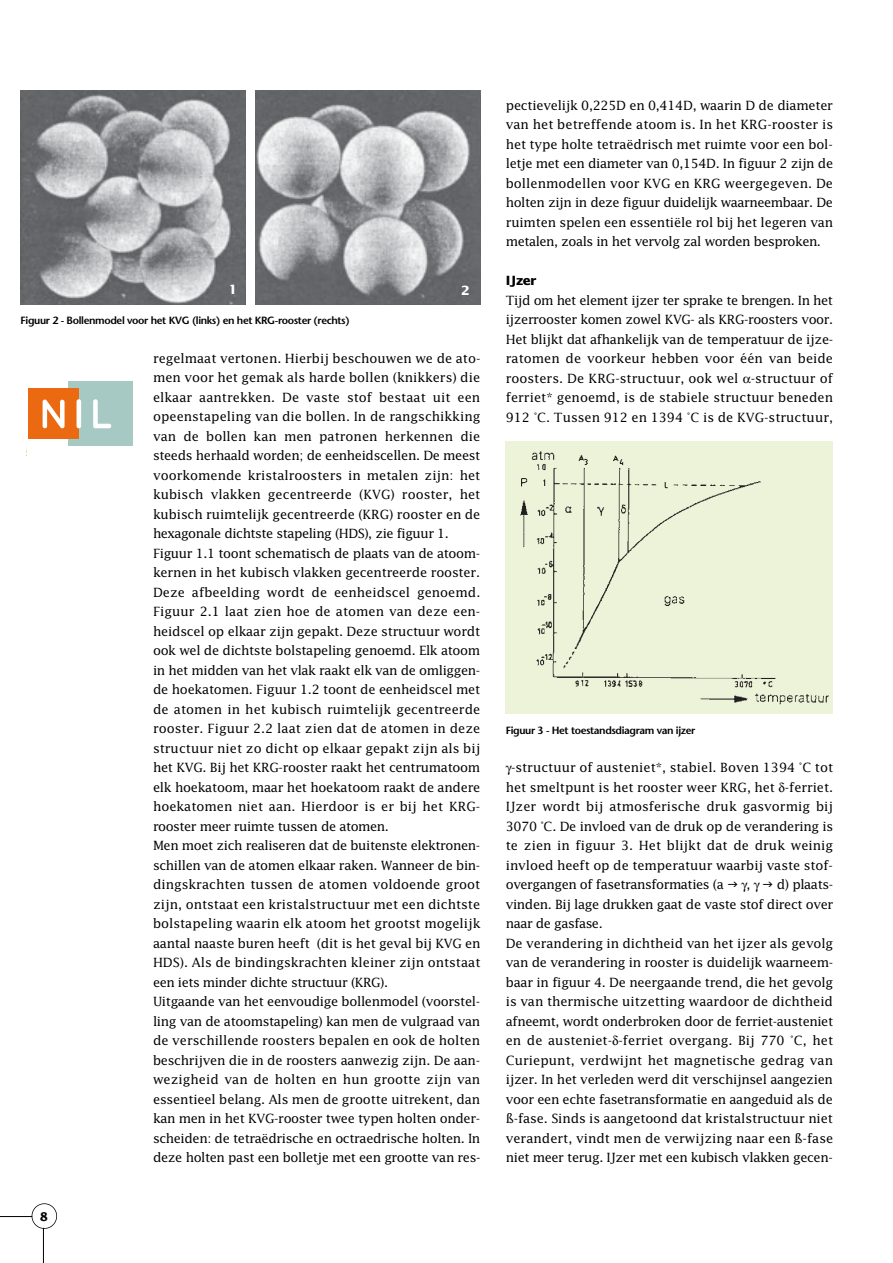
<style>
.page{position:relative;width:893px;height:1263px;background:#fff}
.page>*{position:absolute;margin:0;border:0;box-sizing:border-box;transform-origin:0 0}
.t1{font:12.75px/19.5px "Lucida";letter-spacing:-.015em;color:#000;text-align:justify}
.t2{font:700 12.75px "Lucida Sans";letter-spacing:-.04em;color:#000}
.t3{font:700 12.75px "Lucida Sans";color:#fff}
.t4{font:700 12px "Lucida Sans";color:#000}
.t5{font:600 10.5px "Stone Sans";letter-spacing:-.035em;color:#000}
</style>
<div class="page">
<div style="left:32px;top:1203px;width:25px;height:26px;border:2px solid #000;border-radius:50%"></div>
<hr style="left:0;top:1216px;width:32px;height:1px;background:#000">
<hr style="left:43px;top:1228px;width:1px;height:35px;background:#000">
<img style="left:21px;top:90px;width:225px;height:215px">
<img style="left:255px;top:90px;width:225px;height:215px">
<div style="left:506px;top:441px;width:327px;height:273px;background:#edf3d9"></div>
<img style="left:520px;top:451px;width:309px;height:254px">
<div style="left:68px;top:381px;width:65px;height:65px;background:#a6c9c3"></div>
<div style="left:28px;top:389px;width:51px;height:50px;background:#eb6a11"></div>
<svg style="left:43px;top:399px;width:22px;height:29px"></svg>
<svg style="left:77px;top:399px;width:4px;height:29px"></svg>
<svg style="left:93px;top:399px;width:18px;height:29px"></svg>
<p class="t3" style="left:228px;top:282px;width:10px">1</p>
<p class="t3" style="left:461px;top:282px;width:10px">2</p>
<p class="t5" style="left:21px;top:314px;width:330px">Figuur 2 - Bollenmodel voor het KVG (links) en het KRG-rooster (rechts)</p>
<p class="t4" style="left:40px;top:1209px;width:10px">8</p>
<p class="t1" style="left:153px;top:348px;width:329px;text-align:left">regelmaat vertonen. Hierbij beschouwen we de ato&shy;men voor het gemak als harde bollen (knikkers) die elkaar aantrekken. De vaste stof bestaat uit een opeenstapeling van die bollen. In de rangschikking van de bollen kan men patronen herkennen die steeds herhaald worden; de eenheidscellen. De meest voorkomende kristalroosters in metalen zijn: het kubisch vlakken gecentreerde (KVG) rooster, het kubisch ruimtelijk gecentreerde (KRG) rooster en de hexagonale dichtste stapeling (HDS), zie figuur 1.<br>Figuur 1.1 toont schematisch de plaats van de atoom&shy;kernen in het kubisch vlakken gecentreerde rooster.<br>Deze afbeelding wordt de eenheidscel genoemd.<br>Figuur 2.1 laat zien hoe de atomen van deze een&shy;heidscel op elkaar zijn gepakt. Deze structuur wordt ook wel de dichtste bolstapeling genoemd. Elk atoom in het midden van het vlak raakt elk van de omliggen&shy;de hoekatomen. Figuur 1.2 toont de eenheidscel met de atomen in het kubisch ruimtelijk gecentreerde rooster. Figuur 2.2 laat zien dat de atomen in deze structuur niet zo dicht op elkaar gepakt zijn als bij het KVG. Bij het KRG-rooster raakt het centrumatoom elk hoekatoom, maar het hoekatoom raakt de andere hoekatomen niet aan. Hierdoor is er bij het KRG&shy;rooster meer ruimte tussen de atomen.<br>Men moet zich realiseren dat de buitenste elektronen&shy;schillen van de atomen elkaar raken. Wanneer de bin&shy;dingskrachten tussen de atomen voldoende groot zijn, ontstaat een kristalstructuur met een dichtste bolstapeling waarin elk atoom het grootst mogelijk aantal naaste buren heeft (dit is het geval bij KVG en HDS). Als de bindingskrachten kleiner zijn ontstaat een iets minder dichte structuur (KRG).<br>Uitgaande van het eenvoudige bollenmodel (voorstel&shy;ling van de atoomstapeling) kan men de vulgraad van de verschillende roosters bepalen en ook de holten beschrijven die in de roosters aanwezig zijn. De aan&shy;wezigheid van de holten en hun grootte zijn van essentieel belang. Als men de grootte uitrekent, dan kan men in het KVG-rooster twee typen holten onder&shy;scheiden: de tetraëdrische en octraedrische holten. In deze holten past een bolletje met een grootte van res-</p>
<p class="t1" style="left:506px;top:95px;width:329px">pectievelijk 0,225D en 0,414D, waarin D de diameter van het betreffende atoom is. In het KRG-rooster is het type holte tetraëdrisch met ruimte voor een bol&shy;letje met een diameter van 0,154D. In figuur 2 zijn de bollenmodellen voor KVG en KRG weergegeven. De holten zijn in deze figuur duidelijk waarneembaar. De ruimten spelen een essentiële rol bij het legeren van metalen, zoals in het vervolg zal worden besproken.</p>
<p class="t2" style="left:506px;top:273px;width:32px">IJzer</p>
<p class="t1" style="left:506px;top:290px;width:329px">Tijd om het element ijzer ter sprake te brengen. In het ijzerrooster komen zowel KVG- als KRG-roosters voor.<br>Het blijkt dat afhankelijk van de temperatuur de ijze&shy;ratomen de voorkeur hebben voor één van beide roosters. De KRG-structuur, ook wel -structuur of ferriet* genoemd, is de stabiele structuur beneden 912 °C. Tussen 912 en 1394 °C is de KVG-structuur,</p>
<p class="t5" style="left:506px;top:723px;width:191px">Figuur 3 - Het toestandsdiagram van ijzer</p>
<p class="t1" style="left:506px;top:758px;width:329px;text-indent:5px">-structuur of austeniet*, stabiel. Boven 1394 °C tot het smeltpunt is het rooster weer KRG, het -ferriet.<br>IJzer wordt bij atmosferische druk gasvormig bij 3070 °C. De invloed van de druk op de verandering is te zien in figuur 3. Het blijkt dat de druk weinig invloed heeft op de temperatuur waarbij vaste stof&shy;overgangen of fasetransformaties (a</p>
<p class="t1" style="left:506px;top:875px;width:329px;text-align:left;text-indent:271px">d) plaats&shy;vinden. Bij lage drukken gaat de vaste stof direct over naar de gasfase.<br>De verandering in dichtheid van het ijzer als gevolg van de verandering in rooster is duidelijk waarneem&shy;baar in figuur 4. De neergaande trend, die het gevolg is van thermische uitzetting waardoor de dichtheid afneemt, wordt onderbroken door de ferriet-austeniet en de austeniet- -ferriet overgang. Bij 770 °C, het Curiepunt, verdwijnt het magnetische gedrag van ijzer. In het verleden werd dit verschijnsel aangezien voor een echte fasetransformatie en aangeduid als de ß-fase. Sinds is aangetoond dat kristalstructuur niet verandert, vindt men de verwijzing naar een ß-fase niet meer terug. IJzer met een kubisch vlakken gecen-</p>
<p class="t1" style="left:746px;top:875px;width:6px">,</p>
</div>
